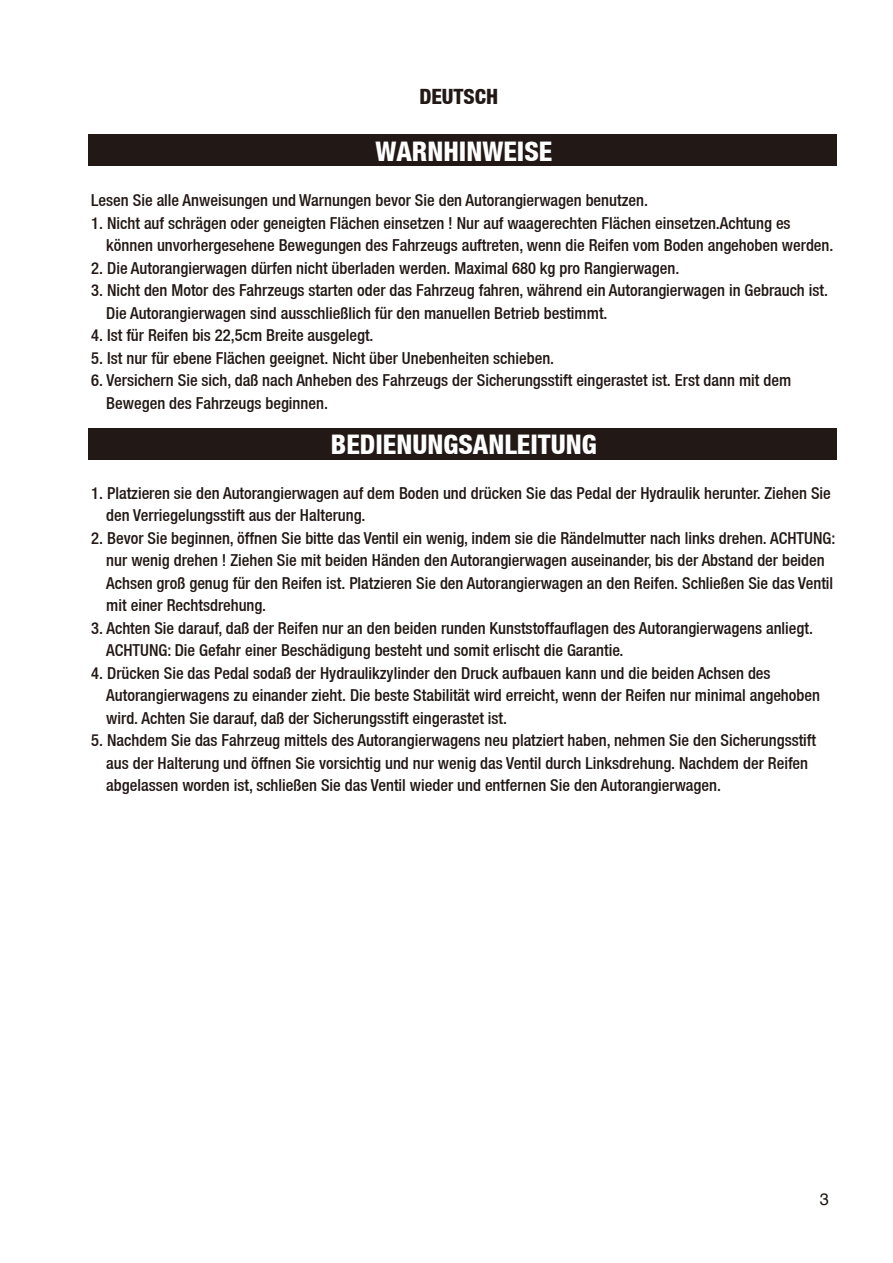
<style>
.page{position:relative;width:893px;height:1263px;background:#fff}
.page>*{position:absolute;margin:0;border:0;box-sizing:border-box;transform-origin:0 0}
.t1{font:800 condensed 27px "Helvetica Neue LT";color:#fff}
.t2{font:800 condensed 21px "Helvetica Neue LT";letter-spacing:-.005em;color:#221815}
.t3{font:500 condensed 16.5px/22.5px "Helvetica Neue LT";color:#221815}
.t4{font:16.5px "Helvetica";color:#221815}
</style>
<div class="page">
<div style="left:88px;top:429px;width:748px;height:31px;background:#221815"></div>
<div style="left:88px;top:135px;width:748px;height:31px;background:#221815"></div>
<p class="t2" style="left:419px;top:83px;width:80px">DEUTSCH</p>
<h1 class="t1" style="left:375px;top:135px;width:178px">WARNHINWEISE</h1>
<p class="t3" style="left:91px;top:189px;width:558px">Lesen Sie alle Anweisungen und Warnungen bevor Sie den Autorangierwagen benutzen.</p>
<p class="t3" style="left:106px;top:211px;width:729px;text-indent:-15px">1. Nicht auf schrägen oder geneigten Flächen einsetzen ! Nur auf waagerechten Flächen einsetzen.Achtung es können unvorhergesehene Bewegungen des Fahrzeugs auftreten, wenn die Reifen vom Boden angehoben werden.</p>
<p class="t3" style="left:91px;top:256px;width:589px">2. Die Autorangierwagen dürfen nicht überladen werden. Maximal 680 kg pro Rangierwagen.</p>
<p class="t3" style="left:106px;top:279px;width:723px;text-indent:-15px">3. Nicht den Motor des Fahrzeugs starten oder das Fahrzeug fahren, während ein Autorangierwagen in Gebrauch ist.<br>Die Autorangierwagen sind ausschließlich für den manuellen Betrieb bestimmt.</p>
<p class="t3" style="left:91px;top:324px;width:284px">4. Ist für Reifen bis 22,5cm Breite ausgelegt.</p>
<p class="t3" style="left:91px;top:346px;width:464px">5. Ist nur für ebene Flächen geeignet. Nicht über Unebenheiten schieben.</p>
<p class="t3" style="left:106px;top:369px;width:686px;text-indent:-15px">6. Versichern Sie sich, daß nach Anheben des Fahrzeugs der Sicherungsstift eingerastet ist. Erst dann mit dem<br>Bewegen des Fahrzeugs beginnen.</p>
<h1 class="t1" style="left:331px;top:427px;width:267px">BEDIENUNGSANLEITUNG</h1>
<p class="t3" style="left:106px;top:481px;width:726px;text-indent:-15px">1. Platzieren sie den Autorangierwagen auf dem Boden und drücken Sie das Pedal der Hydraulik herunter. Ziehen Sie den Verriegelungsstift aus der Halterung.</p>
<p class="t3" style="left:106px;top:526px;width:730px;text-indent:-15px">2. Bevor Sie beginnen, öffnen Sie bitte das Ventil ein wenig, indem sie die Rändelmutter nach links drehen. ACHTUNG: nur wenig drehen ! Ziehen Sie mit beiden Händen den Autorangierwagen auseinander, bis der Abstand der beiden Achsen groß genug für den Reifen ist. Platzieren Sie den Autorangierwagen an den Reifen. Schließen Sie das Ventil mit einer Rechtsdrehung.</p>
<p class="t3" style="left:106px;top:616px;width:708px;text-indent:-15px">3. Achten Sie darauf, daß der Reifen nur an den beiden runden Kunststoffauflagen des Autorangierwagens anliegt.<br>ACHTUNG: Die Gefahr einer Beschädigung besteht und somit erlischt die Garantie.</p>
<p class="t3" style="left:106px;top:661px;width:715px;text-indent:-15px">4. Drücken Sie das Pedal sodaß der Hydraulikzylinder den Druck aufbauen kann und die beiden Achsen des<br>Autorangierwagens zu einander zieht. Die beste Stabilität wird erreicht, wenn der Reifen nur minimal angehoben wird. Achten Sie darauf, daß der Sicherungsstift eingerastet ist.</p>
<p class="t3" style="left:106px;top:729px;width:711px;text-indent:-15px">5. Nachdem Sie das Fahrzeug mittels des Autorangierwagens neu platziert haben, nehmen Sie den Sicherungsstift aus der Halterung und öffnen Sie vorsichtig und nur wenig das Ventil durch Linksdrehung. Nachdem der Reifen abgelassen worden ist, schließen Sie das Ventil wieder und entfernen Sie den Autorangierwagen.</p>
<p class="t4" style="left:820px;top:1186px;width:11px">3</p>
</div>
